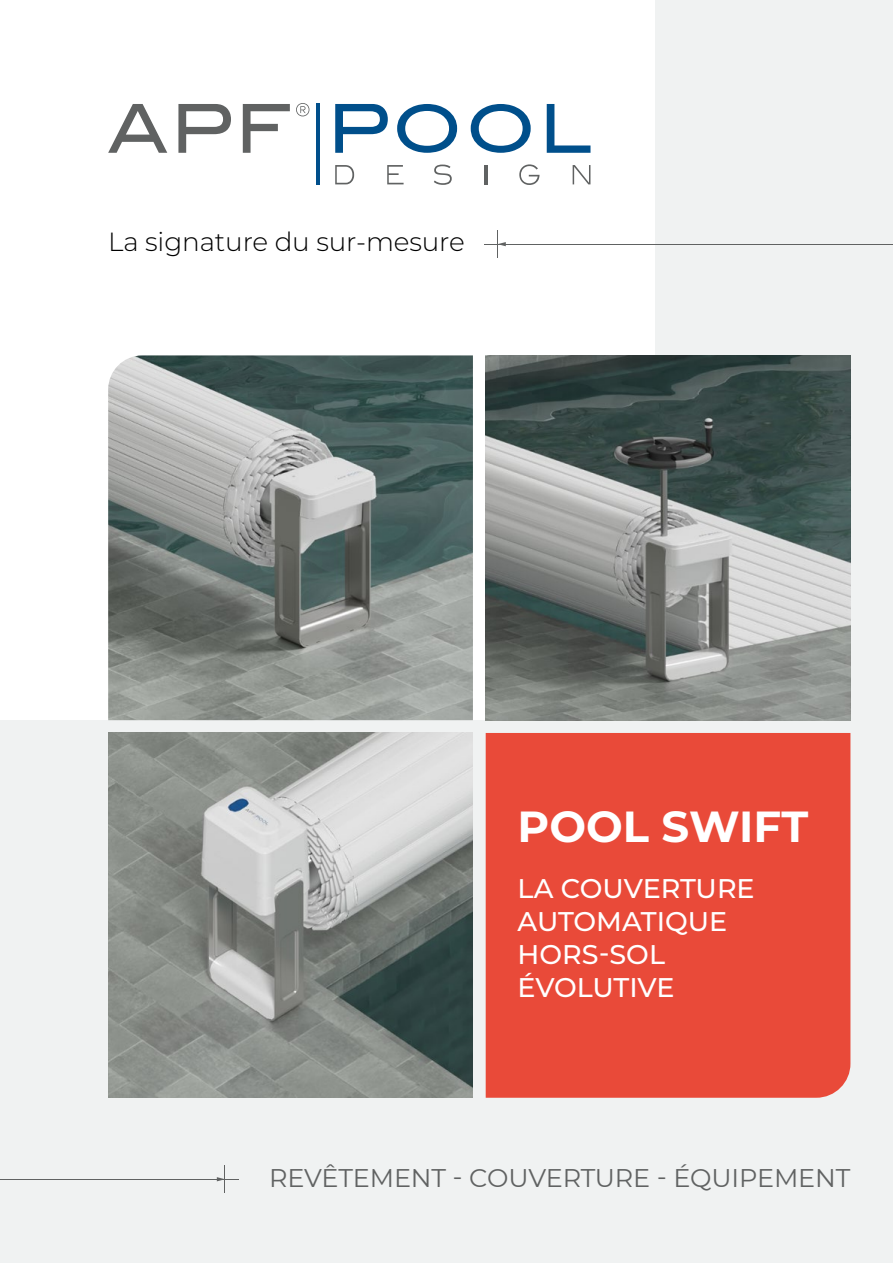
<style>
.page{position:relative;width:893px;height:1263px;background:#fff}
.page>*{position:absolute;margin:0;border:0;box-sizing:border-box;transform-origin:0 0}
.t1{font:700 43.5px "Montserrat";color:#fff}
.t2{font:500 27px/33px "Montserrat";color:#fff}
.t3{font:300 26.25px "Montserrat";letter-spacing:-.005em;color:#000}
.t4{font:25.5px "Montserrat";letter-spacing:-.005em;color:#606262}
</style>
<div class="page">
<div style="left:0;top:720px;width:893px;height:543px;background:#f0f2f2"></div>
<div style="left:656px;top:0;width:237px;height:1263px;background:#f0f2f2"></div>
<hr style="left:316px;top:104px;width:3px;height:81px;background:#004f8b">
<svg style="left:335px;top:165px;width:19px;height:19px"></svg>
<svg style="left:387px;top:165px;width:17px;height:19px"></svg>
<svg style="left:434px;top:165px;width:18px;height:20px"></svg>
<hr style="left:485px;top:165px;width:3px;height:19px;background:#606262">
<svg style="left:519px;top:164px;width:21px;height:21px"></svg>
<svg style="left:573px;top:165px;width:17px;height:19px"></svg>
<svg style="left:108px;top:104px;width:59px;height:49px"></svg>
<svg style="left:178px;top:104px;width:53px;height:49px"></svg>
<svg style="left:243px;top:104px;width:47px;height:49px"></svg>
<svg style="left:335px;top:104px;width:53px;height:49px"></svg>
<svg style="left:397px;top:104px;width:60px;height:49px"></svg>
<svg style="left:471px;top:104px;width:60px;height:49px"></svg>
<svg style="left:547px;top:104px;width:43px;height:49px"></svg>
<svg style="left:296px;top:103px;width:13px;height:13px"></svg>
<img style="left:108px;top:355px;width:365px;height:365px">
<img style="left:486px;top:355px;width:364px;height:365px">
<img style="left:108px;top:733px;width:365px;height:365px">
<div style="left:486px;top:733px;width:364px;height:365px;background:#e94a39"></div>
<svg style="left:497px;top:230px;width:9px;height:28px"></svg>
<hr style="left:485px;top:244px;width:408px;height:1px;background:#606262">
<svg style="left:217px;top:1165px;width:8px;height:28px"></svg>
<hr style="left:0;top:1179px;width:238px;height:1px;background:#606262">
<p class="t3" style="left:108px;top:224px;width:358px">La signature du sur-mesure</p>
<h1 class="t1" style="left:518px;top:795px;width:292px">POOL SWIFT</h1>
<p class="t2" style="left:518px;top:871px;width:239px">LA COUVERTURE<br>AUTOMATIQUE<br>HORS-SOL<br>ÉVOLUTIVE</p>
<p class="t4" style="left:269px;top:1160px;width:583px">REVÊTEMENT - COUVERTURE - ÉQUIPEMENT</p>
</div>
